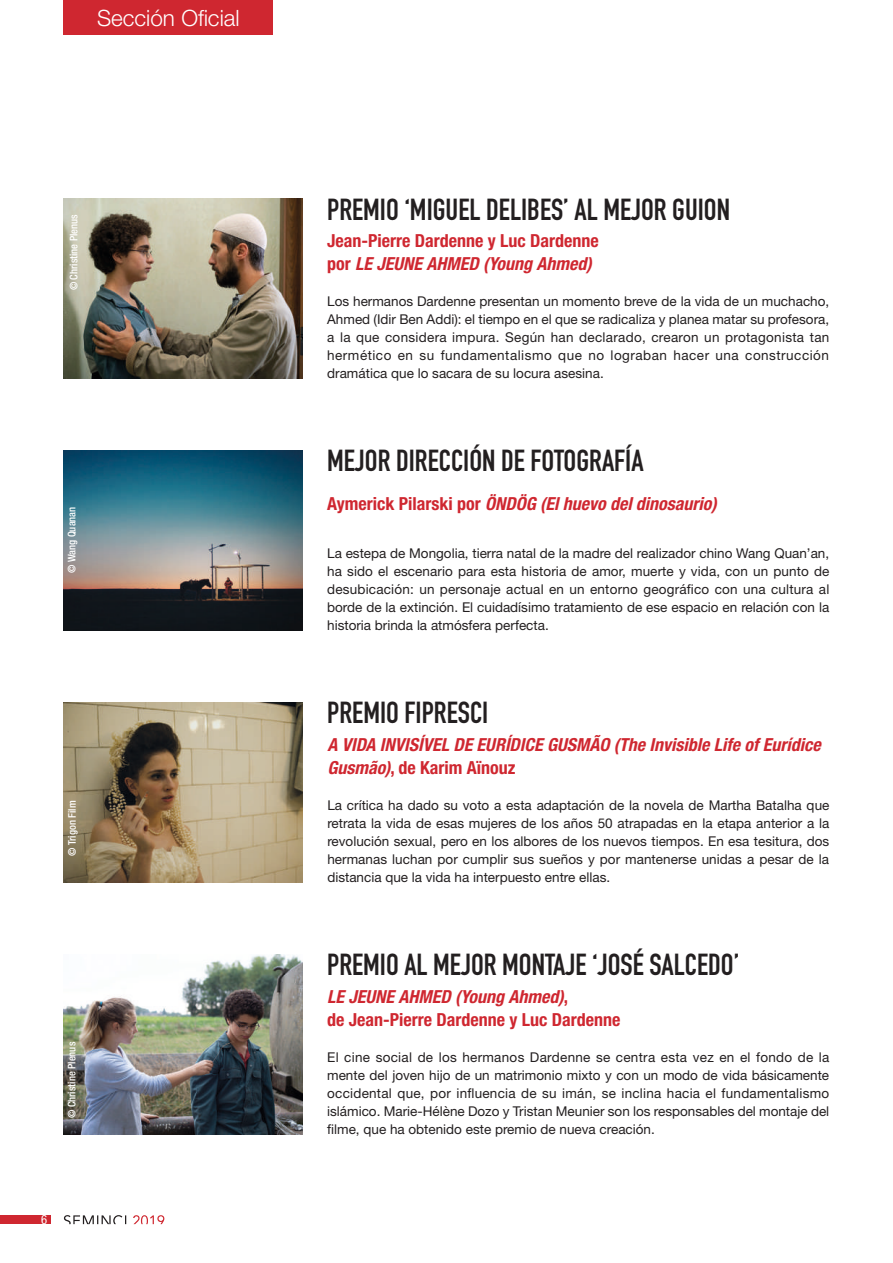
<style>
.page{position:relative;width:893px;height:1263px;background:#fff}
.page>*{position:absolute;margin:0;border:0;box-sizing:border-box;transform-origin:0 0}
.t1{font:30px "DIN Engschrift Std";color:#231f20}
.t2{font:300 22.5px "Helvetica Neue LT Std";color:#fff}
.t3{font:italic 700 condensed 18px/22.5px "Helvetica Neue LT Std";color:#cf2730}
.t4{font:700 condensed 18px/22.5px "Helvetica Neue LT Std";color:#cf2730}
.t5{font:13.5px/18px "Helvetica Neue LT Std";color:#231f20;text-align:justify}
.t6{font:condensed 12.75px "Helvetica Neue LT Std";color:#fff}
.t7{font:500 condensed 10.5px "Helvetica Neue LT Std";color:#fff}
.s1{font-style:italic}
.s2{font-style:normal}
</style>
<div class="page">
<div style="left:0;top:1215px;width:50px;height:9px;background:#cf2730"></div>
<svg style="left:64px;top:1215px;width:62px;height:9px"></svg>
<svg style="left:133px;top:1215px;width:31px;height:9px"></svg>
<div style="left:64px;top:0;width:209px;height:35px;background:#cf2730"></div>
<img style="left:64px;top:954px;width:238px;height:180px">
<img style="left:64px;top:702px;width:239px;height:180px">
<img style="left:64px;top:450px;width:238px;height:180px">
<img style="left:64px;top:198px;width:238px;height:180px">
<h2 class="t2" style="left:97px;top:4px;width:144px">Sección Oficial</h2>
<p class="t7" style="left:68px;top:290px;width:78px;rotate:-90deg">© Christine Plenus</p>
<p class="t7" style="left:66px;top:573px;width:68px;rotate:-90deg">© Wang Quanan</p>
<p class="t7" style="left:66px;top:856px;width:57px;rotate:-90deg">© Trigon Film</p>
<p class="t7" style="left:66px;top:1118px;width:78px;rotate:-90deg">© Christine Plenus</p>
<p class="t6" style="left:41px;top:1212px;width:8px">6</p>
<h1 class="t1" style="left:327px;top:192px;width:404px">PREMIO ‘MIGUEL DELIBES’ AL MEJOR GUION</h1>
<h3 class="t4" style="left:327px;top:230px;width:273px">Jean-Pierre Dardenne y Luc Dardenne por <span class="s1">LE JEUNE AHMED (Young Ahmed)</span></h3>
<p class="t5" style="left:327px;top:292px;width:504px">Los hermanos Dardenne presentan un momento breve de la vida de un muchacho, Ahmed (Idir Ben Addi): el tiempo en el que se radicaliza y planea matar su profesora, a la que considera impura. Según han declarado, crearon un protagonista tan hermético en su fundamentalismo que no lograban hacer una construcción dramática que lo sacara de su locura asesina.</p>
<h1 class="t1" style="left:327px;top:443px;width:318px">MEJOR DIRECCIÓN DE FOTOGRAFÍA</h1>
<h3 class="t3" style="left:327px;top:493px;width:391px"><span class="s2">Aymerick Pilarski por</span> ÖNDÖG (El huevo del dinosaurio)</h3>
<p class="t5" style="left:327px;top:544px;width:504px">La estepa de Mongolia, tierra natal de la madre del realizador chino Wang Quan’an, ha sido el escenario para esta historia de amor, muerte y vida, con un punto de desubicación: un personaje actual en un entorno geográfico con una cultura al borde de la extinción. El cuidadísimo tratamiento de ese espacio en relación con la historia brinda la atmósfera perfecta.</p>
<h1 class="t1" style="left:327px;top:695px;width:163px">PREMIO FIPRESCI</h1>
<h3 class="t3" style="left:327px;top:734px;width:495px">A VIDA INVISÍVEL DE EURÍDICE GUSMÃO (The Invisible Life of Eurídice<br>Gusmão)<span class="s2">, de Karim Aïnouz</span></h3>
<p class="t5" style="left:327px;top:796px;width:504px">La crítica ha dado su voto a esta adaptación de la novela de Martha Batalha que retrata la vida de esas mujeres de los años 50 atrapadas en la etapa anterior a la revolución sexual, pero en los albores de los nuevos tiempos. En esa tesitura, dos hermanas luchan por cumplir sus sueños y por mantenerse unidas a pesar de la distancia que la vida ha interpuesto entre ellas.</p>
<h1 class="t1" style="left:327px;top:947px;width:414px">PREMIO AL MEJOR MONTAJE ‘JOSÉ SALCEDO’</h1>
<h3 class="t4" style="left:327px;top:985px;width:295px"><span class="s1">LE JEUNE AHMED (Young Ahmed)</span>,<br>de Jean-Pierre Dardenne y Luc Dardenne</h3>
<p class="t5" style="left:327px;top:1048px;width:504px">El cine social de los hermanos Dardenne se centra esta vez en el fondo de la mente del joven hijo de un matrimonio mixto y con un modo de vida básicamente occidental que, por influencia de su imán, se inclina hacia el fundamentalismo islámico. Marie-Hélène Dozo y Tristan Meunier son los responsables del montaje del filme, que ha obtenido este premio de nueva creación.</p>
</div>
